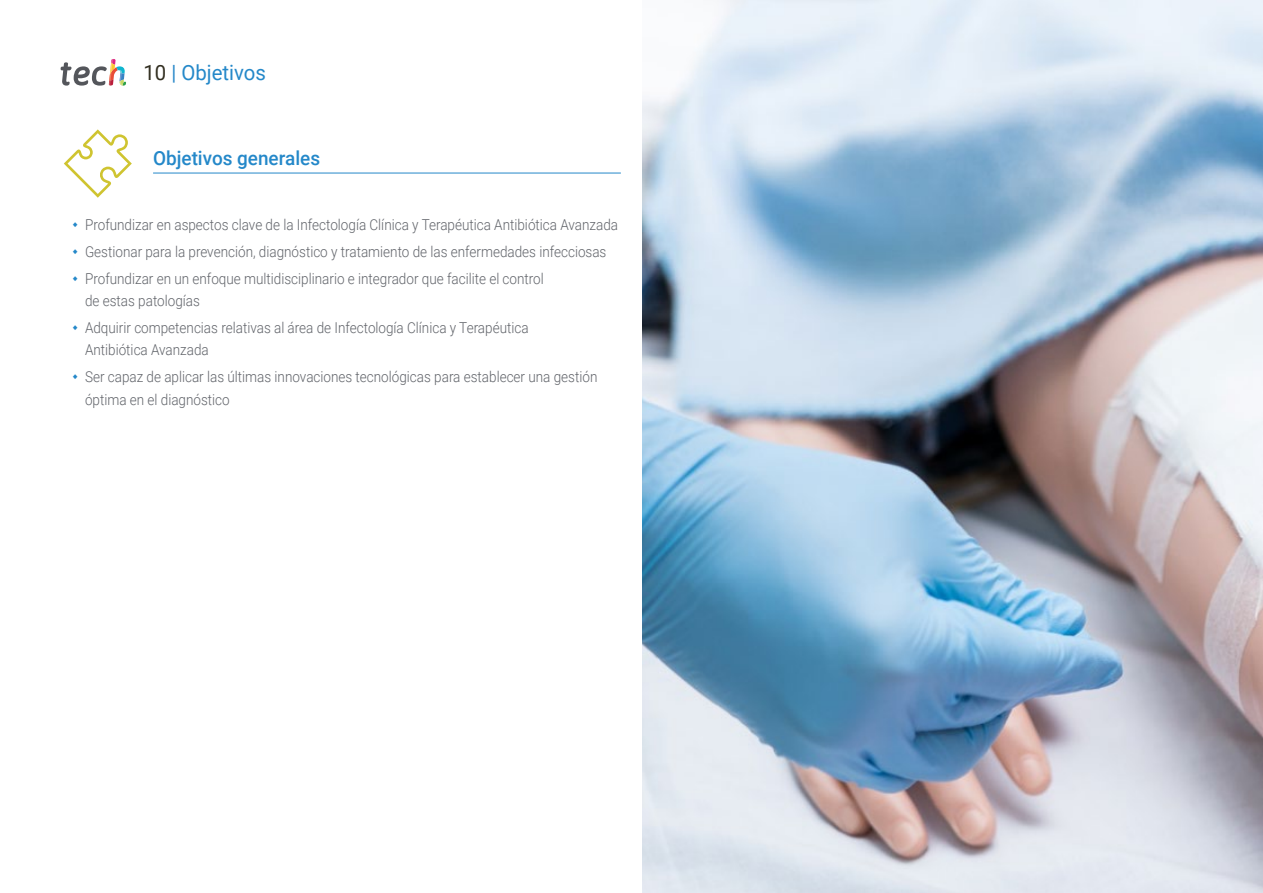
<style>
.page{position:relative;width:1263px;height:893px;background:#fff}
.page>*{position:absolute;margin:0;border:0;box-sizing:border-box;transform-origin:0 0}
.t1{font:21px "Roboto";color:#2488c9}
.t2{font:500 19.5px "Roboto";color:#2488c9}
.t3{font:300 15px/26.7px "Roboto";color:#61646a;scale:.9 1}
.s1{color:#312e20}
.s2{color:#2988c9}
</style>
<div class="page">
<hr style="left:153px;top:173px;width:468px;height:1px;background:#2488c9">
<svg style="left:64px;top:129px;width:68px;height:69px"></svg>
<img style="left:642px;top:0;width:621px;height:893px">
<svg style="left:61px;top:59px;width:65px;height:27px"></svg>
<h1 class="t1" style="left:144px;top:57px;width:124px"><span class="s1">10</span> <span class="s2">|</span> Objetivos</h1>
<h2 class="t2" style="left:153px;top:144px;width:169px">Objetivos generales</h2>
<p class="t3" style="left:85px;top:211px;width:594px">Profundizar en aspectos clave de la Infectología Clínica y Terapéutica Antibiótica Avanzada<br>Gestionar para la prevención, diagnóstico y tratamiento de las enfermedades infecciosas<br>Profundizar en un enfoque multidisciplinario e integrador que facilite el control</p>
<p class="t3" style="left:85px;top:287px;width:494px">de estas patologías<br>Adquirir competencias relativas al área de Infectología Clínica y Terapéutica</p>
<p class="t3" style="left:85px;top:336px;width:571px">Antibiótica Avanzada<br>Ser capaz de aplicar las últimas innovaciones tecnológicas para establecer una gestión</p>
<p class="t3" style="left:85px;top:385px;width:162px">óptima en el diagnóstico</p>
</div>
